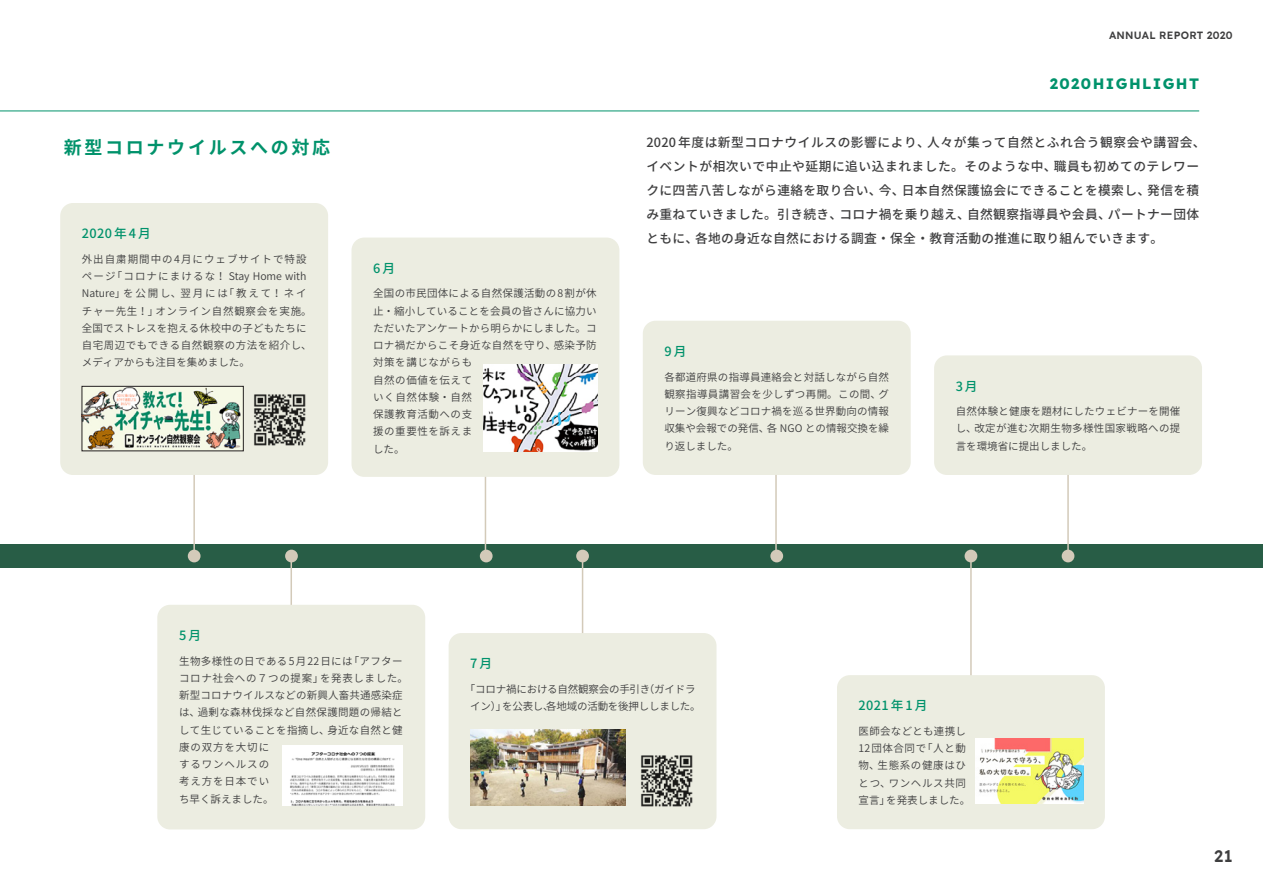
<style>
.page{position:relative;width:1263px;height:893px;background:#fff}
.page>*{position:absolute;margin:0;border:0;box-sizing:border-box;transform-origin:0 0}
.sub_title{font:700 18px "Noto Sans CJ Kjp";letter-spacing:.15em;color:#00926b}
.t1{font:600 16.5px "Lexend";color:#3e3e3f}
.ENG_caption{font:700 15px "Lexend";letter-spacing:.1em;color:#00926b}
.body_copy_small{font:500 12.75px/24px "Noto Sans CJ Kjp";letter-spacing:.025em;color:#3e3e3f}
.items{font:500 12.75px "Noto Sans CJ Kjp";letter-spacing:.09em;color:#00926b}
.items-2{font:500 12.75px "Noto Sans CJ Kjp";letter-spacing:.155em;color:#00926b}
.item_description{font:600 10.5px/17.2px "Noto Sans CJ Kjp";letter-spacing:.03em;color:#3e3e3f}
.item_description-2{font:600 10.5px/17.2px "Noto Sans CJ Kjp";letter-spacing:.055em;color:#3e3e3f}
.item_description-3{font:600 10.5px/17.2px "Noto Sans CJ Kjp";letter-spacing:-.02em;color:#3e3e3f;text-align:center}
.t2{font:600 10.5px "Lexend";letter-spacing:.02em;color:#3e3e3f}
</style>
<div class="page">
<div style="left:0;top:544px;width:1262px;height:24px;background:#285d46"></div>
<hr style="left:193px;top:430px;width:2px;height:131px;background:#d3cab9">
<hr style="left:485px;top:470px;width:1px;height:86px;background:#d3cab9">
<hr style="left:775px;top:462px;width:2px;height:92px;background:#d3cab9">
<hr style="left:1067px;top:462px;width:2px;height:92px;background:#d3cab9">
<hr style="left:290px;top:551px;width:2px;height:131px;background:#d3cab9">
<hr style="left:582px;top:553px;width:1px;height:157px;background:#d3cab9">
<hr style="left:970px;top:561px;width:2px;height:192px;background:#d3cab9">
<div style="left:351px;top:238px;width:268px;height:239px;background:#ecede1;border-radius:13px"></div>
<div style="left:60px;top:203px;width:268px;height:272px;background:#ecede1;border-radius:13px"></div>
<div style="left:157px;top:605px;width:268px;height:224px;background:#ecede1;border-radius:13px"></div>
<div style="left:449px;top:633px;width:267px;height:196px;background:#ecede1;border-radius:13px"></div>
<div style="left:837px;top:675px;width:268px;height:154px;background:#ecede1;border-radius:13px"></div>
<div style="left:643px;top:321px;width:268px;height:154px;background:#ecede1;border-radius:13px"></div>
<div style="left:934px;top:355px;width:268px;height:120px;background:#ecede1;border-radius:13px"></div>
<img style="left:84px;top:388px;width:157px;height:61px">
<div style="left:82px;top:386px;width:161px;height:65px;border:1px solid #231f20"></div>
<img style="left:283px;top:745px;width:119px;height:60px">
<img style="left:483px;top:364px;width:115px;height:87px">
<img style="left:470px;top:730px;width:156px;height:75px">
<img style="left:976px;top:739px;width:107px;height:65px">
<div style="left:188px;top:550px;width:13px;height:12px;background:#d3cab9;border-radius:50%"></div>
<div style="left:285px;top:550px;width:13px;height:12px;background:#d3cab9;border-radius:50%"></div>
<div style="left:576px;top:550px;width:13px;height:12px;background:#d3cab9;border-radius:50%"></div>
<div style="left:480px;top:550px;width:13px;height:12px;background:#d3cab9;border-radius:50%"></div>
<div style="left:770px;top:550px;width:13px;height:12px;background:#d3cab9;border-radius:50%"></div>
<div style="left:964px;top:550px;width:13px;height:12px;background:#d3cab9;border-radius:50%"></div>
<div style="left:1062px;top:550px;width:12px;height:12px;background:#d3cab9;border-radius:50%"></div>
<hr style="left:0;top:111px;width:1199px;height:1px;background:#00926b">
<img style="left:254px;top:394px;width:52px;height:52px">
<img style="left:641px;top:755px;width:52px;height:52px">
<p class="t2" style="left:1109px;top:27px;width:125px">ANNUAL REPORT 2020</p>
<p class="sub_title" style="left:64px;top:137px;width:268px">新型コロナウイルスへの対応</p>
<p class="items" style="left:82px;top:226px;width:70px">2020年4月</p>
<p class="item_description" style="left:82px;top:251px;width:231px">外出自粛期間中の4月にウェブサイトで特設ページ「コロナにまけるな！ Stay Home with<br>Nature」を公開し、翌月には「教えて！ネイチャー先生！」オンライン自然観察会を実施。全国でストレスを抱える休校中の子どもたちに自宅周辺でもできる自然観察の方法を紹介し、メディアからも注目を集めました。</p>
<p class="items-2" style="left:373px;top:261px;width:23px">6月</p>
<p class="item_description" style="left:373px;top:285px;width:225px">全国の市民団体による自然保護活動の8割が休止・縮小していることを会員の皆さんに協力いただいたアンケートから明らかにしました。コロナ禍だからこそ身近な自然を守り、感染予防対策を講じながらも<br>自然の価値を伝えて<br>いく自然体験・自然<br>保護教育活動への支<br>援の重要性を訴えま<br>した。</p>
<p class="ENG_caption" style="left:1050px;top:71px;width:151px">2020HIGHLIGHT</p>
<p class="body_copy_small" style="left:646px;top:131px;width:561px">2020年度は新型コロナウイルスの影響により、人々が集って自然とふれ合う観察会や講習会、イベントが相次いで中止や延期に追い込まれました。そのような中、職員も初めてのテレワークに四苦八苦しながら連絡を取り合い、今、日本自然保護協会にできることを模索し、発信を積み重ねていきました。引き続き、コロナ禍を乗り越え、自然観察指導員や会員、パートナー団体ともに、各地の身近な自然における調査・保全・教育活動の推進に取り組んでいきます。</p>
<p class="items-2" style="left:664px;top:344px;width:23px">9月</p>
<p class="item_description" style="left:664px;top:368px;width:226px;text-align:justify">各都道府県の指導員連絡会と対話しながら自然観察指導員講習会を少しずつ再開。この間、グリーン復興などコロナ禍を巡る世界動向の情報収集や会報での発信、各 NGO との情報交換を繰り返しました。</p>
<p class="items-2" style="left:956px;top:379px;width:23px">3月</p>
<p class="item_description" style="left:956px;top:403px;width:226px;text-align:justify">自然体験と健康を題材にしたウェビナーを開催し、改定が進む次期生物多様性国家戦略への提言を環境省に提出しました。</p>
<p class="items-2" style="left:179px;top:628px;width:23px">5月</p>
<p class="item_description" style="left:179px;top:652px;width:230px">生物多様性の日である5月22日には「アフターコロナ社会への７つの提案」を発表しました。新型コロナウイルスなどの新興人畜共通感染症は、過剰な森林伐採など自然保護問題の帰結として生じていることを指摘し、身近な自然と健康の双方を大切に<br>するワンヘルスの<br>考え方を日本でい<br>ち早く訴えました。</p>
<p class="items-2" style="left:470px;top:656px;width:23px">7月</p>
<p class="item_description-3" style="left:465px;top:681px;width:237px">「コロナ禍における自然観察会の手引き（ガイドライン）」を公表し、各地域の活動を後押ししました。</p>
<p class="items" style="left:859px;top:698px;width:70px">2021年1月</p>
<p class="item_description-2" style="left:859px;top:723px;width:113px">医師会などとも連携し<br>12団体合同で「人と動物、生態系の健康はひとつ、ワンヘルス共同宣言」を発表しました。</p>
<h2 class="t1" style="left:1214px;top:843px;width:20px">21</h2>
</div>
